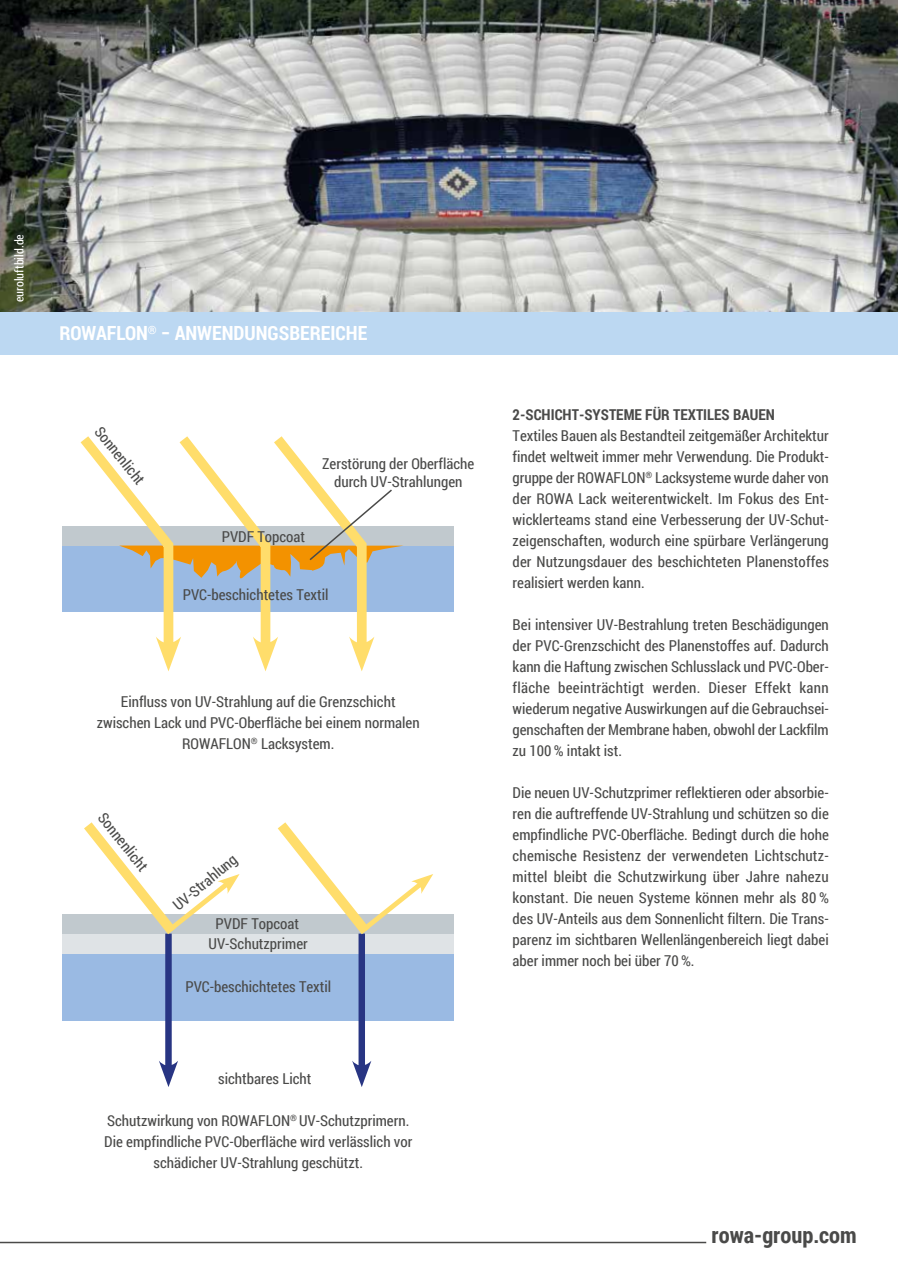
<style>
.page{position:relative;width:898px;height:1271px;background:#fff}
.page>*{position:absolute;margin:0;border:0;box-sizing:border-box;transform-origin:0 0}
.t1{font:700 22.5px "Roboto Condensed";color:#4a4a49}
.t2{font:700 19.5px "Roboto Condensed";color:#fff}
.t3{font:15px/21px "Roboto Condensed";color:#4a4a49;text-align:center}
.t4{font:700 15px "Roboto Condensed";color:#4a4a49}
.t5{font:12px "Roboto Condensed";color:#fff}
</style>
<div class="page">
<div style="left:62px;top:953px;width:392px;height:67px;background:#9abae3"></div>
<div style="left:62px;top:914px;width:392px;height:19px;background:#c1c9ce"></div>
<div style="left:62px;top:933px;width:392px;height:20px;background:#dfe3e6"></div>
<div style="left:165px;top:933px;width:7px;height:138px;background:#283583"></div>
<svg style="left:159px;top:1060px;width:19px;height:26px"></svg>
<div style="left:358px;top:933px;width:7px;height:138px;background:#283583"></div>
<svg style="left:352px;top:1060px;width:19px;height:26px"></svg>
<svg style="left:74px;top:822px;width:165px;height:122px"></svg>
<svg style="left:268px;top:822px;width:165px;height:122px"></svg>
<img style="left:0;top:0;width:897px;height:312px">
<div style="left:0;top:312px;width:897px;height:43px;background:#bcd8f2"></div>
<div style="left:62px;top:544px;width:392px;height:67px;background:#9abae3"></div>
<div style="left:62px;top:526px;width:392px;height:19px;background:#c1c9ce"></div>
<svg style="left:71px;top:436px;width:332px;height:235px"></svg>
<hr style="left:0;top:1241px;width:706px;height:1px;background:#4a4a49">
<p class="t5" style="left:11px;top:302px;width:69px;rotate:-90deg">euroluftbild.de</p>
<h2 class="t2" style="left:59px;top:319px;width:309px">ROWAFLON<sup>®</sup> − ANWENDUNGSBEREICHE</h2>
<p class="t3" style="left:106px;top:421px;width:71px;rotate:51deg">Sonnenlicht</p>
<p class="t3" style="left:221px;top:525px;width:85px">PVDF Topcoat</p>
<p class="t3" style="left:322px;top:454px;width:154px;line-height:18px">Zerstörung der Oberfläche durch UV-Strahlungen</p>
<p class="t3" style="left:183px;top:583px;width:147px">PVC-beschichtetes Textil</p>
<p class="t3" style="left:97px;top:690px;width:324px">Einfluss von UV-Strahlung auf die Grenzschicht zwischen Lack und PVC-Oberfläche bei einem normalen<br>ROWAFLON<sup>®</sup> Lacksystem.</p>
<p class="t3" style="left:110px;top:807px;width:71px;rotate:51deg">Sonnenlicht</p>
<p class="t3" style="left:168px;top:898px;width:79px;rotate:-40deg">UV-Strahlung</p>
<p class="t3" style="left:208px;top:913px;width:101px;line-height:19.6px">PVDF Topcoat<br>UV-Schutzprimer</p>
<p class="t3" style="left:185px;top:975px;width:147px">PVC-beschichtetes Textil</p>
<p class="t3" style="left:218px;top:1067px;width:95px">sichtbares Licht</p>
<p class="t3" style="left:104px;top:1108px;width:309px">Schutzwirkung von ROWAFLON<sup>®</sup> UV-Schutzprimern.<br>Die empfindliche PVC-Oberfläche wird verlässlich vor schädicher UV-Strahlung geschützt.</p>
<p class="t4" style="left:512px;top:403px;width:263px">2-SCHICHT-SYSTEME FÜR TEXTILES BAUEN</p>
<p class="t3" style="left:512px;top:424px;width:317px;text-align:justify">Textiles Bauen als Bestandteil zeitgemäßer Architektur findet weltweit immer mehr Verwendung. Die Produkt&shy;gruppe der ROWAFLON<sup>®</sup> Lacksysteme wurde daher von der ROWA Lack weiterentwickelt. Im Fokus des Ent&shy;wicklerteams stand eine Verbesserung der UV-Schut&shy;zeigenschaften, wodurch eine spürbare Verlängerung der Nutzungsdauer des beschichteten Planenstoffes realisiert werden kann.</p>
<p class="t3" style="left:512px;top:613px;width:317px;text-align:justify">Bei intensiver UV-Bestrahlung treten Beschädigungen der PVC-Grenzschicht des Planenstoffes auf. Dadurch kann die Haftung zwischen Schlusslack und PVC-Ober&shy;fläche beeinträchtigt werden. Dieser Effekt kann wiederum negative Auswirkungen auf die Gebrauchsei&shy;genschaften der Membrane haben, obwohl der Lackfilm zu 100 % intakt ist.</p>
<p class="t3" style="left:512px;top:781px;width:317px;text-align:justify">Die neuen UV-Schutzprimer reflektieren oder absorbie&shy;ren die auftreffende UV-Strahlung und schützen so die empfindliche PVC-Oberfläche. Bedingt durch die hohe chemische Resistenz der verwendeten Lichtschutz&shy;mittel bleibt die Schutzwirkung über Jahre nahezu konstant. Die neuen Systeme können mehr als 80 % des UV-Anteils aus dem Sonnenlicht filtern. Die Trans&shy;parenz im sichtbaren Wellenlängenbereich liegt dabei aber immer noch bei über 70 %.</p>
<h1 class="t1" style="left:711px;top:1218px;width:147px">rowa-group.com</h1>
</div>
